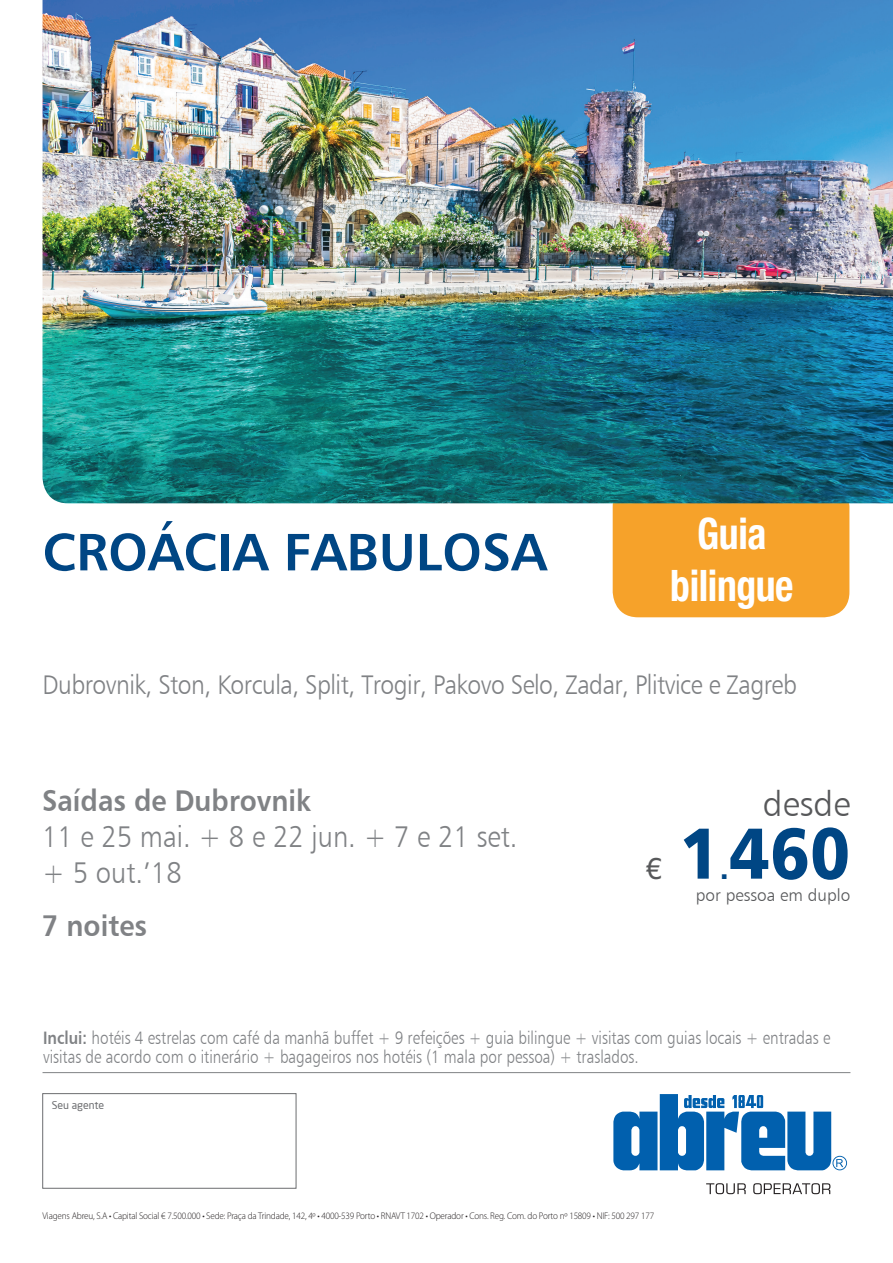
<style>
.page{position:relative;width:893px;height:1263px;background:#fff}
.page>*{position:absolute;margin:0;border:0;box-sizing:border-box;transform-origin:0 0}
.t1{font:72px "Humanist 777 BT Black B";color:#004684;scale:.91 1}
.t2{font:52.5px "Humanist 777 BT Bold B";color:#004684}
.t3{font:700 condensed 43.5px/52.2px "Helvetica Neue";letter-spacing:-.01em;color:#fff;text-align:center;scale:.91 1}
.t4{font:34.95px "Humanist 777 BT Light B";color:#57585a}
.t5{font:30px/36px "Humanist 777 BT Light B";color:#808285;scale:.91 1}
.t6{font:30px "Humanist 777 BT Bold B";color:#808285;scale:.91 1}
.t7{font:30px "Helvetica Neue";color:#57585a}
.t8{font:30px "Humanist 777 BT Black B";color:#004684;scale:.91 1}
.t9{font:27px "Humanist 777 BT Light B";letter-spacing:-.02em;color:#808285;scale:.91 1}
.t10{font:18px/19.5px "Humanist 777 BT Light B";color:#808285;scale:.85 1}
.t11{font:17.1px "Humanist 777 BT Light B";color:#57585a}
.t12{font:10.5px "Neo Sans";color:#6c6d70}
.t13{font:300 9.75px "Myriad Pro";letter-spacing:-.015em;color:#231f20;scale:.94 1}
.s1{font-family:"Humanist 777 BT Bold B"}
</style>
<div class="page">
<div style="left:613px;top:481px;width:236px;height:136px;background:#f6a22a;border-radius:26px"></div>
<hr style="left:43px;top:1072px;width:807px;height:1px;background:#808285">
<img style="left:43px;top:0;width:850px;height:503px">
<div style="left:43px;top:1093px;width:253px;height:95px;border:1px solid #6c6d70"></div>
<svg style="left:706px;top:1183px;width:124px;height:11px"></svg>
<svg style="left:613px;top:1094px;width:234px;height:76px"></svg>
<h2 class="t2" style="left:43px;top:519px;width:506px">CROÁCIA FABULOSA</h2>
<h3 class="t3" style="left:670px;top:506px;width:137px">Guia bilingue</h3>
<h3 class="t9" style="left:42px;top:668px;width:831px">Dubrovnik, Ston, Korcula, Split, Trogir, Pakovo Selo, Zadar, Plitvice e Zagreb</h3>
<h3 class="t6" style="left:42px;top:782px;width:297px">Saídas de Dubrovnik</h3>
<h3 class="t5" style="left:42px;top:818px;width:524px">11 e 25 mai. + 8 e 22 jun. + 7 e 21 set. + 5 out.’18</h3>
<h3 class="t6" style="left:42px;top:907px;width:117px">7 noites</h3>
<h3 class="t7" style="left:645px;top:850px;width:18px">€</h3>
<h3 class="t4" style="left:763px;top:782px;width:89px">desde</h3>
<h1 class="t1" style="left:680px;top:807px;width:189px">1460</h1>
<h3 class="t8" style="left:720px;top:849px;width:11px">.</h3>
<p class="t11" style="left:696px;top:885px;width:156px">por pessoa em duplo</p>
<p class="t10" style="left:43px;top:1028px;width:928px"><span class="s1">Inclui:</span> hotéis 4 estrelas com café da manhã buffet + 9 refeições + guia bilingue + visitas com guias locais + entradas e visitas de acordo com o itinerário + bagageiros nos hotéis (1 mala por pessoa) + traslados.</p>
<p class="t12" style="left:52px;top:1099px;width:54px">Seu agente</p>
<p class="t13" style="left:43px;top:1211px;width:652px">Viagens Abreu, S.A • Capital Social € 7.500.000 • Sede: Praça da Trindade, 142, 4º • 4000-539 Porto • RNAVT 1702 • Operador • Cons. Reg. Com. do Porto nº 15809 • NIF: 500 297 177</p>
</div>
